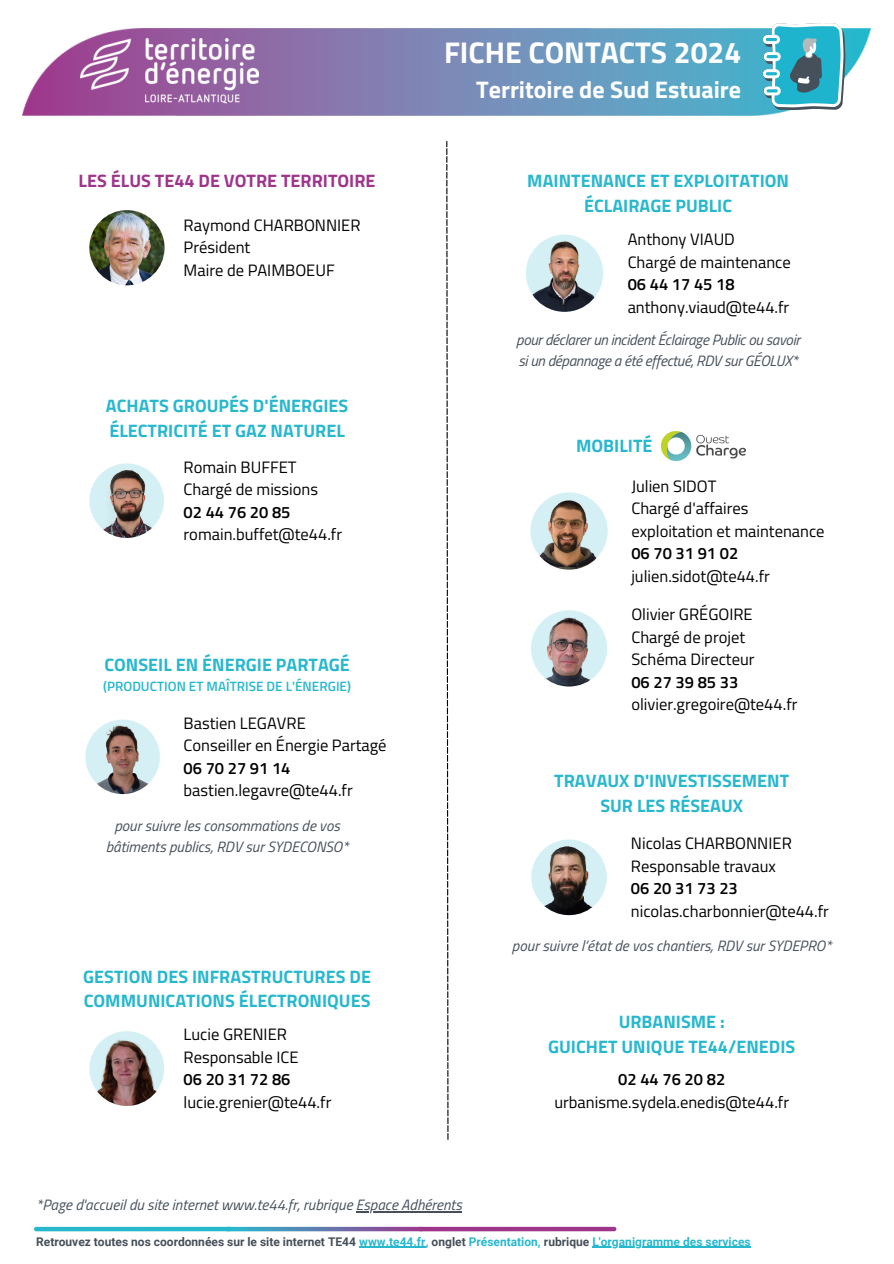
<style>
.page{position:relative;width:894px;height:1264px;background:#fff}
.page>*{position:absolute;margin:0;border:0;box-sizing:border-box;transform-origin:0 0}
.t1{font:700 30px "Titillium Web";color:#fff}
.t2{font:700 24px "Titillium Web";color:#fff}
.t3{font:700 18px/24.8px "Titillium Web";color:#28b8ce;text-align:center}
.t4{font:700 18px "Titillium Web";color:#9f358b}
.t5{font:16.5px/22.5px "Titillium Web";color:#000}
.t6{font:italic 15px/20.2px "Titillium Web";color:#46505a;text-align:center}
.t7{font:italic 15px/20.2px "Titillium Web";letter-spacing:-.02em;color:#46505a}
.t8{font:600 13.5px "Titillium Web";color:#28b8ce}
.t9{font:700 12px "Roboto";color:#46505a}
.s1{font-weight:600}
.s2{color:#28b8ce}
</style>
<div class="page">
<div style="left:418px;top:1226px;width:198px;height:5px;background:#9f358b;border-radius:2px"></div>
<div style="left:34px;top:1226px;width:198px;height:5px;background:#28b8ce;border-radius:2px"></div>
<svg style="left:225px;top:1226px;width:198px;height:5px"></svg>
<img style="left:23px;top:29px;width:847px;height:86px">
<img style="left:80px;top:39px;width:178px;height:66px">
<img style="left:750px;top:23px;width:106px;height:93px">
<svg style="left:446px;top:141px;width:2px;height:998px"></svg>
<img style="left:89px;top:210px;width:75px;height:75px;border-radius:50%">
<hr style="left:356px;top:1211px;width:105px;height:1px;background:#46505a">
<hr style="left:359px;top:1246px;width:66px;height:1px;background:#28b8ce">
<hr style="left:592px;top:1246px;width:158px;height:1px;background:#28b8ce">
<img style="left:89px;top:463px;width:75px;height:75px;border-radius:50%">
<img style="left:89px;top:1031px;width:75px;height:74px;border-radius:50%">
<img style="left:531px;top:839px;width:75px;height:76px;border-radius:50%">
<img style="left:530px;top:492px;width:77px;height:77px;border-radius:50%">
<img style="left:530px;top:610px;width:77px;height:76px;border-radius:50%">
<img style="left:661px;top:431px;width:84px;height:29px">
<img style="left:85px;top:719px;width:75px;height:75px;border-radius:50%">
<img style="left:525px;top:234px;width:78px;height:78px;border-radius:50%">
<p class="t4" style="left:79px;top:167px;width:298px">LES ÉLUS TE44 DE VOTRE TERRITOIRE</p>
<h2 class="t5" style="left:183px;top:213px;width:178px">Raymond CHARBONNIER<br>Président<br>Maire de PAIMBOEUF</h2>
<p class="t3" style="left:106px;top:393px;width:244px;text-align:left">ACHATS GROUPÉS D'ÉNERGIES<br>ÉLECTRICITÉ ET GAZ NATUREL</p>
<h3 class="t5" style="left:183px;top:455px;width:160px">Romain BUFFET<br>Chargé de missions<br><span class="s1">02 44 76 20 85 </span>romain.buffet@te44.fr</h3>
<h2 class="t3" style="left:104px;top:651px;width:247px">CONSEIL EN ÉNERGIE PARTAGÉ</h2>
<h2 class="t8" style="left:103px;top:675px;width:249px">(PRODUCTION ET MAÎTRISE DE L'ÉNERGIE)</h2>
<p class="t5" style="left:183px;top:711px;width:204px">Bastien LEGAVRE<br>Conseiller en Énergie Partagé<br><span class="s1">06 70 27 91 14 </span>bastien.legavre@te44.fr</p>
<p class="t6" style="left:106px;top:815px;width:244px">pour suivre les consommations de vos bâtiments publics, RDV sur SYDECONSO*</p>
<p class="t3" style="left:83px;top:963px;width:289px;text-align:left">GESTION DES INFRASTRUCTURES DE<br>COMMUNICATIONS ÉLECTRONIQUES</p>
<h3 class="t5" style="left:183px;top:1023px;width:149px">Lucie GRENIER<br>Responsable ICE<br><span class="s1">06 20 31 72 86 </span>lucie.grenier@te44.fr</h3>
<p class="t1" style="left:444px;top:29px;width:298px">FICHE CONTACTS 2024</p>
<p class="t2" style="left:476px;top:71px;width:266px">Territoire de Sud Estuaire</p>
<h5 class="t3" style="left:527px;top:168px;width:263px">MAINTENANCE ET EXPLOITATION<br>ÉCLAIRAGE PUBLIC</h5>
<p class="t5" style="left:627px;top:228px;width:165px">Anthony VIAUD<br>Chargé de maintenance<br><span class="s1">06 44 17 45 18 </span>anthony.viaud@te44.fr</p>
<p class="t7" style="left:516px;top:330px;width:285px">pour déclarer un incident Éclairage Public ou savoir si un dépannage a été effectué, RDV sur GÉOLUX*</p>
<h2 class="t3" style="left:576px;top:433px;width:78px">MOBILITÉ</h2>
<h5 class="t5" style="left:631px;top:474px;width:195px">Julien SIDOT<br>Chargé d'affaires exploitation et maintenance<br><span class="s1">06 70 31 91 02 </span>julien.sidot@te44.fr</h5>
<h3 class="t5" style="left:631px;top:603px;width:168px">Olivier GRÉGOIRE<br>Chargé de projet<br>Schéma Directeur<br><span class="s1">06 27 39 85 33 </span>olivier.gregoire@te44.fr</h3>
<p class="t3" style="left:554px;top:768px;width:236px">TRAVAUX D'INVESTISSEMENT<br>SUR LES RÉSEAUX</p>
<h2 class="t5" style="left:630px;top:831px;width:199px">Nicolas CHARBONNIER<br>Responsable travaux<br><span class="s1">06 20 31 73 23 </span>nicolas.charbonnier@te44.fr</h2>
<h3 class="t6" style="left:512px;top:935px;width:321px">pour suivre l’état de vos chantiers, RDV sur SYDEPRO*</h3>
<h3 class="t3" style="left:548px;top:1009px;width:248px">URBANISME :<br>GUICHET UNIQUE TE44/ENEDIS</h3>
<h4 class="t5" style="left:554px;top:1068px;width:236px;text-align:center"><span class="s1">02 44 76 20 82 </span>urbanisme.sydela.enedis@te44.fr</h4>
<p class="t6" style="left:36px;top:1194px;width:427px">*Page d'accueil du site internet www.te44.fr, rubrique Espace Adhérents</p>
<h5 class="t9" style="left:36px;top:1234px;width:715px">Retrouvez toutes nos coordonnées sur le site internet TE44 <span class="s2">www.te44.fr,</span> onglet <span class="s2">Présentation,</span> rubrique <span class="s2">L'organigramme des services</span></h5>
</div>
